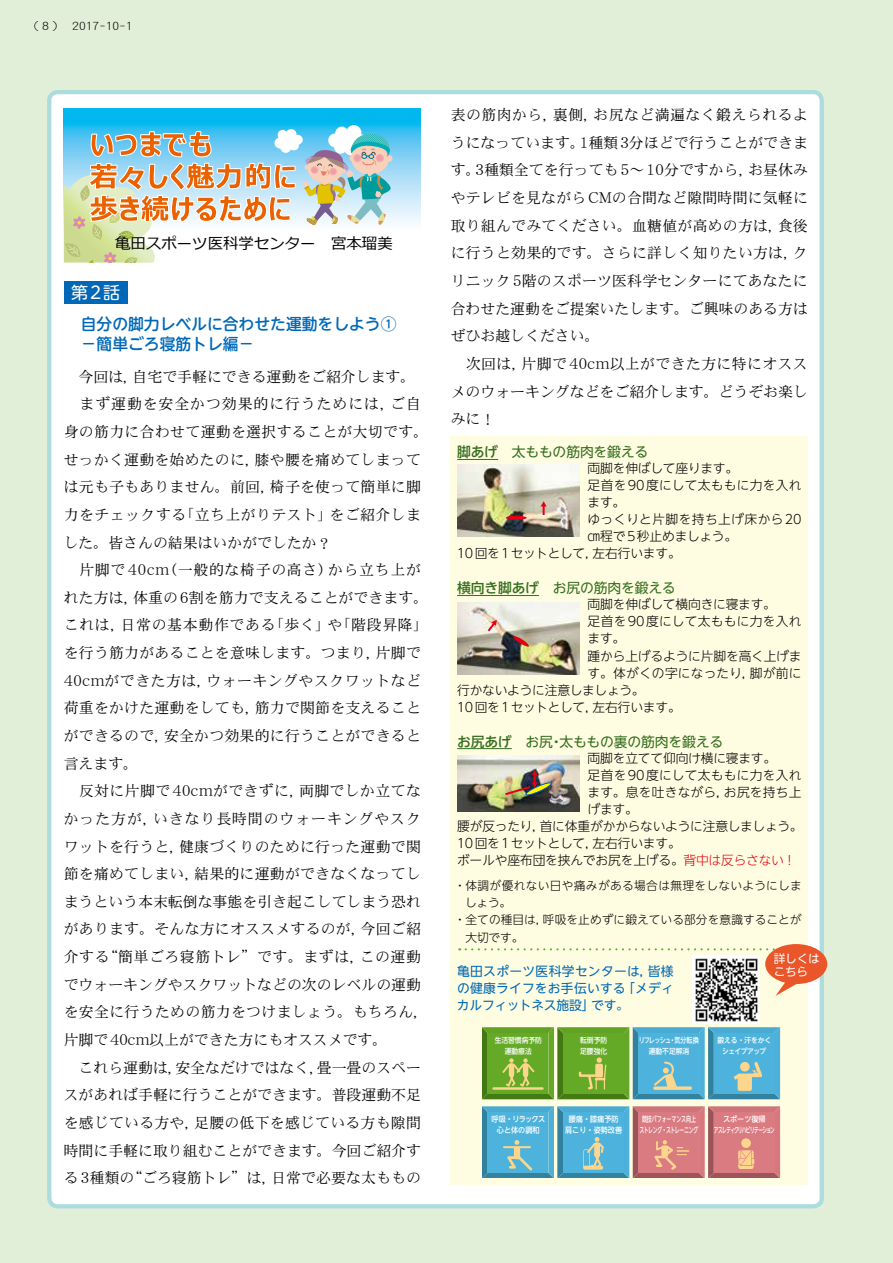
<style>
.page{position:relative;width:893px;height:1263px;background:#e1eed8}
.page>*{position:absolute;margin:0;border:0;box-sizing:border-box;transform-origin:0 0}
.t1{font:16.95px "UD Shin M Go Pro";color:#fff}
.t2{font:500 15.9px/20.2px "UD Shin M Go Pro";color:#0068b7}
.t3{font:15.45px "Meiryo";color:#000}
.t4{font:14.85px/27.6px "DFHS Mincho W3 WINP RKSJ H";letter-spacing:.015em;color:#000}
.t5{font:13.8px "UD Shin Go NT Pro";letter-spacing:-.01em;color:#366e1f}
.t6{font:300 12.75px "UD Shin Go NT Pro";letter-spacing:-.01em;color:#000}
.t7{font:300 12.75px "UD Shin Go NT Pro";letter-spacing:.02em;color:#000}
.t8{font:12.75px/17px "UD Shin Go NT Pro";letter-spacing:.02em;color:#0068b7;text-align:justify}
.t9{font:300 12.75px "UD Shin Go NT Pro";letter-spacing:.015em;color:#000}
.t10{font:300 12.75px "UD Shin Go NT Pro";letter-spacing:.03em;color:#000}
.t11{font:300 11.7px "UD Shin Go NT Pro";letter-spacing:.01em;color:#000}
.t12{font:300 11.7px "UD Shin Go NT Pro";letter-spacing:.03em;color:#000}
.t13{font:11.7px/13.8px "UD Shin Go NT Pro";letter-spacing:-.025em;color:#fff}
.t14{font:11.1px "DF Maru Gothic Lt WIN RKSJ H";letter-spacing:-.02em;color:#000;scale:1.25 1}
.t15{font:500 7.8px/10.6px "UD Shin Go NT Pro";color:#fff;text-align:center;scale:.91 1}
.t16{font:500 7.8px/10.6px "UD Shin Go NT Pro";letter-spacing:-.02em;color:#fff;text-align:center;scale:.63 1}
.t17{font:500 7.8px/10.6px "UD Shin Go NT Pro";letter-spacing:-.085em;color:#fff;text-align:center;scale:.91 1}
.t18{font:500 7.35px/10.6px "UD Shin Go NT Pro";color:#fff;text-align:center;scale:.91 1}
.t19{font:500 7.35px/10.6px "UD Shin Go NT Pro";color:#fff;text-align:center;scale:.82 1}
.t20{font:500 7.35px/10.6px "UD Shin Go NT Pro";letter-spacing:-.035em;color:#fff;text-align:center;scale:.91 1}
.s1{font-weight:500}
.s2{color:#e60012}
</style>
<div class="page">
<div style="left:49px;top:92px;width:773px;height:1114px;background:#fff;border-radius:9px"></div>
<div style="left:47px;top:90px;width:777px;height:1118px;border:4px solid #addcde;border-radius:9px"></div>
<svg style="left:392px;top:108px;width:29px;height:116px;background:#87d6f5"></svg>
<svg style="left:64px;top:108px;width:328px;height:155px"></svg>
<div style="left:64px;top:281px;width:64px;height:23px;background:#0068b7"></div>
<div style="left:451px;top:436px;width:357px;height:748px;background:#fffde1"></div>
<hr style="left:457px;top:459px;width:41px;height:1px;background:#366e1f">
<hr style="left:457px;top:595px;width:82px;height:1px;background:#366e1f">
<hr style="left:457px;top:748px;width:55px;height:1px;background:#366e1f">
<svg style="left:482px;top:1027px;width:298px;height:72px;background:#66ad80"></svg>
<svg style="left:482px;top:1106px;width:298px;height:72px;background:#9697a8"></svg>
<img style="left:692px;top:955px;width:68px;height:68px">
<svg style="left:466px;top:948px;width:309px;height:2px"></svg>
<div style="left:765px;top:944px;width:62px;height:40px;background:#ea5529;border-radius:50%"></div>
<svg style="left:775px;top:978px;width:32px;height:18px"></svg>
<img style="left:458px;top:464px;width:121px;height:72px">
<svg style="left:506px;top:516px;width:21px;height:4px"></svg>
<svg style="left:541px;top:501px;width:6px;height:14px"></svg>
<img style="left:458px;top:603px;width:121px;height:71px">
<svg style="left:513px;top:635px;width:16px;height:12px"></svg>
<svg style="left:486px;top:620px;width:11px;height:14px"></svg>
<img style="left:458px;top:755px;width:121px;height:57px">
<svg style="left:503px;top:770px;width:49px;height:27px"></svg>
<p class="t14" style="left:32px;top:21px;width:82px">( 8 ) 2017-10-1</p>
<p class="t3" style="left:115px;top:233px;width:279px">亀田スポーツ医科学センター　宮本瑠美</p>
<p class="t1" style="left:71px;top:279px;width:50px">第2話</p>
<p class="t2" style="left:81px;top:313px;width:317px">自分の脚力レベルに合わせた運動をしよう①－簡単ごろ寝筋トレ編－</p>
<p class="t4" style="left:64px;top:362px;width:366px">　今回は，自宅で手軽にできる運動をご紹介します。　まず運動を安全かつ効果的に行うためには，ご自身の筋力に合わせて運動を選択することが大切です。せっかく運動を始めたのに，膝や腰を痛めてしまっては元も子もありません。前回，椅子を使って簡単に脚力をチェックする「立ち上がりテスト」をご紹介しました。皆さんの結果はいかがでしたか？<br>　片脚で 40cm（一般的な椅子の高さ）から立ち上がれた方は，体重の6割を筋力で支えることができます。これは，日常の基本動作である「歩く」や「階段昇降」を行う筋力があることを意味します。つまり，片脚で<br>40cmができた方は，ウォーキングやスクワットなど荷重をかけた運動をしても，筋力で関節を支えることができるので，安全かつ効果的に行うことができると言えます。<br>　反対に片脚で40cmができずに，両脚でしか立てなかった方が，いきなり長時間のウォーキングやスクワットを行うと，健康づくりのために行った運動で関節を痛めてしまい，結果的に運動ができなくなってしまうという本末転倒な事態を引き起こしてしまう恐れがあります。そんな方にオススメするのが，今回ご紹介する“簡単ごろ寝筋トレ”です。まずは，この運動でウォーキングやスクワットなどの次のレベルの運動を安全に行うための筋力をつけましょう。もちろん，片脚で40cm以上ができた方にもオススメです。<br>　これら運動は，安全なだけではなく，畳一畳のスペースがあれば手軽に行うことができます。普段運動不足を感じている方や，足腰の低下を感じている方も隙間時間に手軽に取り組むことができます。今回ご紹介する3種類の“ごろ寝筋トレ”は，日常で必要な太ももの</p>
<p class="t4" style="left:451px;top:101px;width:359px">表の筋肉から，裏側，お尻など満遍なく鍛えられるようになっています。1種類3分ほどで行うことができます。3種類全てを行っても5～10分ですから，お昼休みやテレビを見ながらCMの合間など隙間時間に気軽に取り組んでみてください。血糖値が高めの方は，食後に行うと効果的です。さらに詳しく知りたい方は，クリニック5階のスポーツ医科学センターにてあなたに合わせた運動をご提案いたします。ご興味のある方はぜひお越しください。<br>　次回は，片脚で40cm以上ができた方に特にオススメのウォーキングなどをご紹介します。どうぞお楽しみに！</p>
<p class="t5" style="left:457px;top:441px;width:193px"><span class="s1">脚あげ</span> 太ももの筋肉を鍛える</p>
<p class="t6" style="left:588px;top:458px;width:152px">両脚を伸ばして座ります。</p>
<p class="t7" style="left:588px;top:475px;width:215px">足首を90度にして太ももに力を入れ</p>
<p class="t6" style="left:587px;top:492px;width:39px">ます。</p>
<p class="t10" style="left:587px;top:509px;width:216px">ゆっくりと片脚を持ち上げ床から20</p>
<p class="t6" style="left:588px;top:526px;width:151px">㎝程で5秒止めましょう。</p>
<p class="t6" style="left:457px;top:543px;width:225px">10回を1セットとして，左右行います。</p>
<p class="t5" style="left:457px;top:577px;width:220px"><span class="s1">横向き脚あげ</span> お尻の筋肉を鍛える</p>
<p class="t6" style="left:588px;top:594px;width:190px">両脚を伸ばして横向きに寝ます。</p>
<p class="t7" style="left:588px;top:611px;width:215px">足首を90度にして太ももに力を入れ</p>
<p class="t6" style="left:587px;top:628px;width:39px">ます。</p>
<p class="t6" style="left:588px;top:645px;width:216px">踵から上げるように片脚を高く上げま</p>
<p class="t9" style="left:588px;top:662px;width:216px">す。体がくの字になったり，脚が前に</p>
<p class="t6" style="left:457px;top:679px;width:189px">行かないように注意しましょう。</p>
<p class="t6" style="left:457px;top:696px;width:225px">10回を1セットとして，左右行います。</p>
<p class="t5" style="left:457px;top:730px;width:268px"><span class="s1">お尻あげ</span> お尻・太ももの裏の筋肉を鍛える</p>
<p class="t6" style="left:588px;top:747px;width:190px">両脚を立てて仰向け横に寝ます。</p>
<p class="t7" style="left:588px;top:764px;width:215px">足首を90度にして太ももに力を入れ</p>
<p class="t9" style="left:587px;top:781px;width:216px">ます。息を吐きながら，お尻を持ち上</p>
<p class="t6" style="left:587px;top:798px;width:52px">げます。</p>
<p class="t6" style="left:457px;top:815px;width:347px">腰が反ったり，首に体重がかからないように注意しましょう。</p>
<p class="t6" style="left:457px;top:832px;width:225px">10回を1セットとして，左右行います。</p>
<p class="t6" style="left:457px;top:849px;width:340px">ボールや座布団を挟んでお尻を上げる。<span class="s2">背中は反らさない！</span></p>
<p class="t12" style="left:454px;top:876px;width:349px">・体調が優れない日や痛みがある場合は無理をしないようにしま</p>
<p class="t11" style="left:465px;top:893px;width:47px">しょう。</p>
<p class="t11" style="left:454px;top:910px;width:349px">・全ての種目は，呼吸を止めずに鍛えている部分を意識することが</p>
<p class="t11" style="left:465px;top:928px;width:59px">大切です。</p>
<p class="t8" style="left:457px;top:962px;width:218px">亀田スポーツ医科学センターは，皆様の健康ライフをお手伝いする「メディカルフィットネス施設」です。</p>
<p class="t18" style="left:495px;top:1034px;width:53px">生活習慣病予防運動療法</p>
<p class="t18" style="left:580px;top:1034px;width:31px;text-align:left">転倒予防足腰強化</p>
<p class="t19" style="left:639px;top:1034px;width:75px">リフレッシュ・気分転換運動不足解消</p>
<p class="t20" style="left:717px;top:1034px;width:61px">鍛える・汗をかくシェイプアップ</p>
<p class="t13" style="left:774px;top:951px;width:47px">詳しくはこちら</p>
<p class="t15" style="left:492px;top:1113px;width:60px">呼吸・リラックス心と体の調和</p>
<p class="t15" style="left:565px;top:1113px;width:64px">腰痛・膝痛予防肩こり・姿勢改善</p>
<p class="t16" style="left:639px;top:1113px;width:95px">競技パフォーマンス向上ストレング・ストレーニング</p>
<p class="t17" style="left:714px;top:1113px;width:68px">スポーツ復帰<br>アスレティクリハビリテーション</p>
</div>
